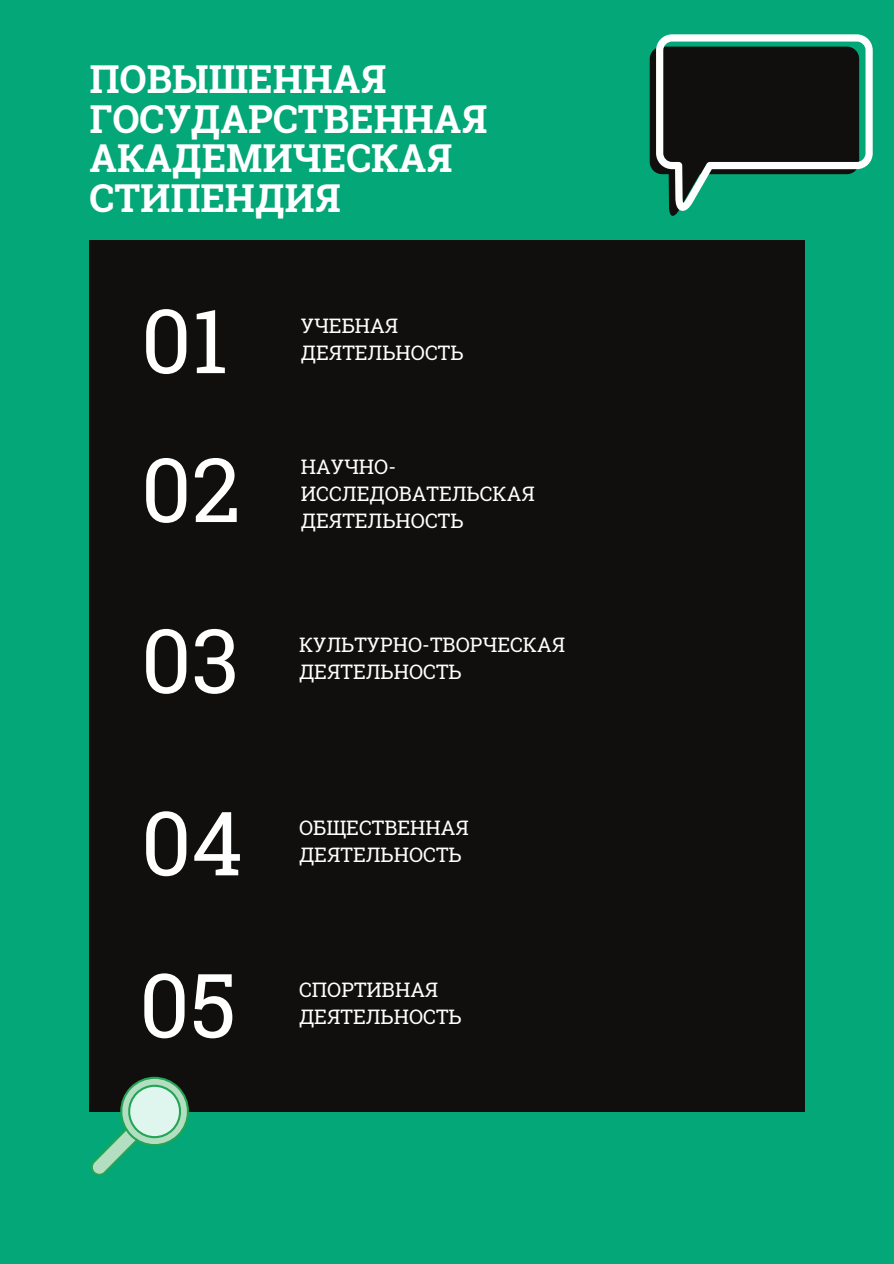
<style>
.page{position:relative;width:894px;height:1264px;background:#fff}
.page>*{position:absolute;margin:0;border:0;box-sizing:border-box;transform-origin:0 0}
.t1{font:88.8px "Roboto Slab";color:#fff}
.t2{font:700 38.4px/39.5px "Roboto Slab";color:#fff}
.t3{font:19.95px/27px "Roboto Slab";color:#fff}
</style>
<div class="page">
<div style="left:0;top:0;width:893px;height:1263px;background:#04a777"></div>
<div style="left:89px;top:240px;width:715px;height:872px;background:#100f0d"></div>
<svg style="left:91px;top:1076px;width:98px;height:99px"></svg>
<svg style="left:649px;top:34px;width:223px;height:182px"></svg>
<p class="t2" style="left:89px;top:59px;width:399px">ПОВЫШЕННАЯ<br>ГОСУДАРСТВЕННАЯ<br>АКАДЕМИЧЕСКАЯ<br>СТИПЕНДИЯ</p>
<p class="t1" style="left:141px;top:280px;width:89px">01</p>
<p class="t1" style="left:141px;top:429px;width:101px">02</p>
<p class="t1" style="left:141px;top:600px;width:100px">03</p>
<p class="t1" style="left:141px;top:782px;width:104px">04</p>
<p class="t1" style="left:139px;top:944px;width:99px">05</p>
<p class="t3" style="left:301px;top:311px;width:164px">УЧЕБНАЯ<br>ДЕЯТЕЛЬНОСТЬ</p>
<p class="t3" style="left:301px;top:452px;width:235px">НАУЧНО-<br>ИССЛЕДОВАТЕЛЬСКАЯ<br>ДЕЯТЕЛЬНОСТЬ</p>
<p class="t3" style="left:299px;top:631px;width:267px">КУЛЬТУРНО-ТВОРЧЕСКАЯ<br>ДЕЯТЕЛЬНОСТЬ</p>
<p class="t3" style="left:299px;top:813px;width:171px">ОБЩЕСТВЕННАЯ<br>ДЕЯТЕЛЬНОСТЬ</p>
<p class="t3" style="left:299px;top:975px;width:164px">СПОРТИВНАЯ<br>ДЕЯТЕЛЬНОСТЬ</p>
</div>
